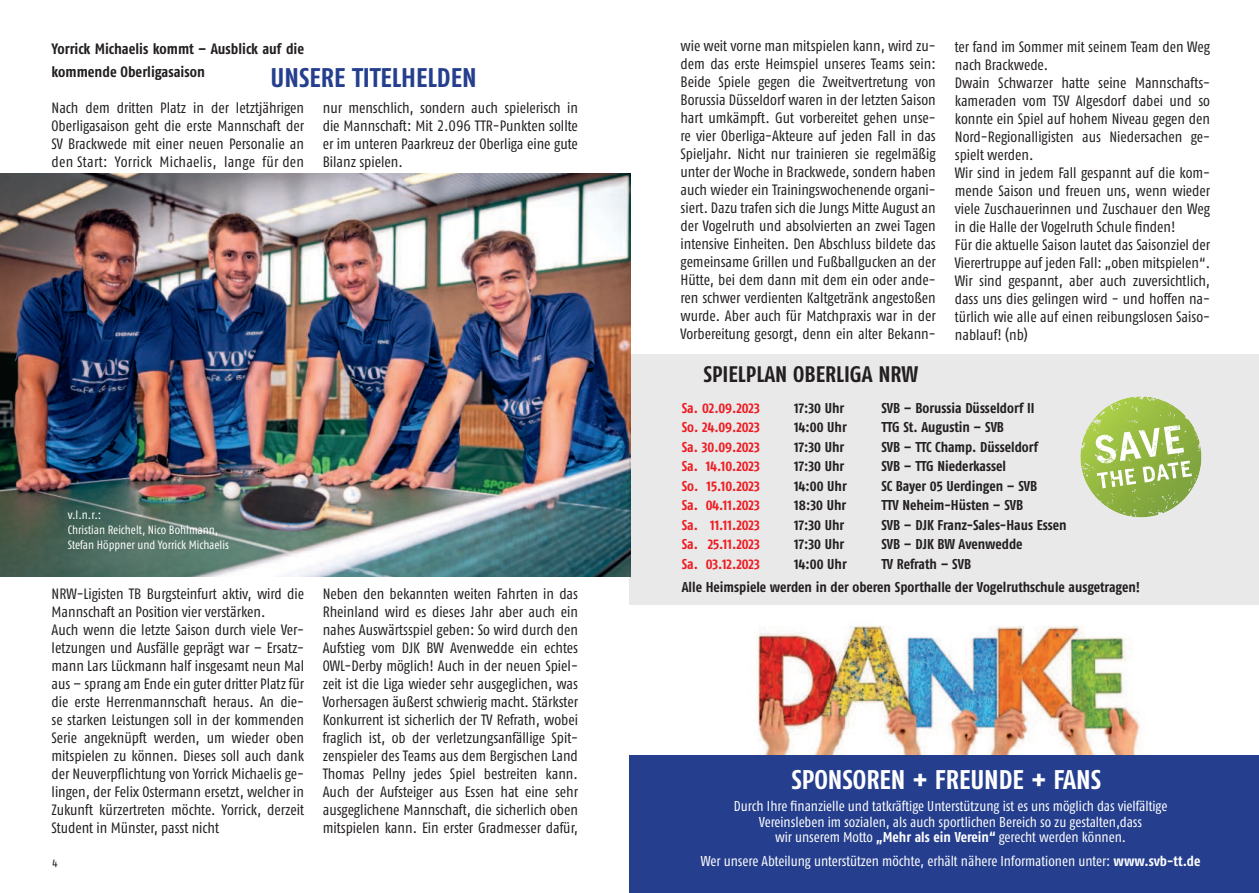
<style>
.page{position:relative;width:1259px;height:893px;background:#fff}
.page>*{position:absolute;margin:0;border:0;box-sizing:border-box;transform-origin:0 0}
.t1{font:27px "Fago Co Bold Lf";color:#fff}
.t2{font:700 27px "Fago Co";color:#253f8e}
.t3{font:22.5px "Fago Co Bold Lf";color:#231f20}
.t4{font:15px/18px "Fago Co Regular Tf";color:#231f20;text-align:justify}
.t5{font:15px/22.5px "Fago Co Bold Lf";color:#231f20}
.t6{font:14.25px "Fago Co Bold Lf";color:#231f20}
.t7{font:14.25px/15.8px "Fago Co Regular Lf";color:#fff;text-align:center}
.t8{font:14.25px "Fago Co Bold Lf";color:#ee1d23}
.t9{font:12px/15px "Fago Co Regular Lf";color:#fff}
.t10{font:11.25px "Fago Co Regular Lf";color:#231f20}
.s1{font-family:"Fago Co Bold Lf"}
</style>
<div class="page">
<img style="left:0;top:174px;width:630px;height:402px">
<div style="left:629px;top:355px;width:629px;height:250px;background:#e9e9e9"></div>
<img style="left:758px;top:625px;width:383px;height:130px">
<div style="left:629px;top:755px;width:630px;height:138px;background:#253f8e"></div>
<svg style="left:1103px;top:396px;width:37px;height:14px"></svg>
<svg style="left:1095px;top:425px;width:97px;height:63px;background:#b0c977"></svg>
<p class="t5" style="left:52px;top:38px;width:254px">Yorrick Michaelis kommt – Ausblick auf die kommende Oberligasaison</p>
<p class="t4" style="left:52px;top:99px;width:254px">Nach dem dritten Platz in der letztjährigen Oberligasaison geht die erste Mannschaft der SV Brackwede mit einer neuen Personalie an den Start: Yorrick Michaelis, lange für den</p>
<h1 class="t2" style="left:271px;top:62px;width:207px">UNSERE TITELHELDEN</h1>
<p class="t4" style="left:323px;top:99px;width:257px">nur menschlich, sondern auch spielerisch in die Mannschaft: Mit 2.096 TTR-Punkten sollte er im unteren Paarkreuz der Oberliga eine gute Bilanz spielen.</p>
<p class="t9" style="left:68px;top:508px;width:163px">v.l.n.r.:<br>Christian Reichelt, Nico Bohlmann,<br>Stefan Höppner und Yorrick Michaelis</p>
<p class="t4" style="left:52px;top:585px;width:254px;text-align:left">NRW-Ligisten TB Burgsteinfurt aktiv, wird die Mannschaft an Position vier verstärken.<br>Auch wenn die letzte Saison durch viele Ver&shy;letzungen und Ausfälle geprägt war – Ersatz&shy;mann Lars Lückmann half insgesamt neun Mal aus – sprang am Ende ein guter dritter Platz für die erste Herrenmannschaft heraus. An die&shy;se starken Leistungen soll in der kommenden Serie angeknüpft werden, um wieder oben mitspielen zu können. Dieses soll auch dank der Neuverpflichtung von Yorrick Michaelis ge&shy;lingen, der Felix Ostermann ersetzt, welcher in Zukunft kürzertreten möchte. Yorrick, derzeit Student in Münster, passt nicht</p>
<p class="t10" style="left:53px;top:858px;width:7px">4</p>
<p class="t4" style="left:323px;top:585px;width:257px">Neben den bekannten weiten Fahrten in das Rheinland wird es dieses Jahr aber auch ein nahes Auswärtsspiel geben: So wird durch den Aufstieg vom DJK BW Avenwedde ein echtes OWL-Derby möglich! Auch in der neuen Spiel&shy;zeit ist die Liga wieder sehr ausgeglichen, was Vorhersagen äußerst schwierig macht. Stärkster Konkurrent ist sicherlich der TV Refrath, wobei fraglich ist, ob der verletzungsanfällige Spit&shy;zenspieler des Teams aus dem Bergischen Land Thomas Pellny jedes Spiel bestreiten kann.<br>Auch der Aufsteiger aus Essen hat eine sehr ausgeglichene Mannschaft, die sicherlich oben mitspielen kann. Ein erster Gradmesser dafür,</p>
<p class="t4" style="left:680px;top:37px;width:257px">wie weit vorne man mitspielen kann, wird zu&shy;dem das erste Heimspiel unseres Teams sein:<br>Beide Spiele gegen die Zweitvertretung von Borussia Düsseldorf waren in der letzten Saison hart umkämpft. Gut vorbereitet gehen unse&shy;re vier Oberliga-Akteure auf jeden Fall in das Spieljahr. Nicht nur trainieren sie regelmäßig unter der Woche in Brackwede, sondern haben auch wieder ein Trainingswochenende organi&shy;siert. Dazu trafen sich die Jungs Mitte August an der Vogelruth und absolvierten an zwei Tagen intensive Einheiten. Den Abschluss bildete das gemeinsame Grillen und Fußballgucken an der Hütte, bei dem dann mit dem ein oder ande&shy;ren schwer verdienten Kaltgetränk angestoßen wurde. Aber auch für Matchpraxis war in der Vorbereitung gesorgt, denn ein alter Bekann-</p>
<p class="t4" style="left:955px;top:38px;width:257px;text-align:left">ter fand im Sommer mit seinem Team den Weg nach Brackwede.<br>Dwain Schwarzer hatte seine Mannschafts&shy;kameraden vom TSV Algesdorf dabei und so konnte ein Spiel auf hohem Niveau gegen den Nord-Regionalligisten aus Niedersachen ge&shy;spielt werden.<br>Wir sind in jedem Fall gespannt auf die kom&shy;mende Saison und freuen uns, wenn wieder viele Zuschauerinnen und Zuschauer den Weg in die Halle der Vogelruth Schule finden!<br>Für die aktuelle Saison lautet das Saisonziel der Vierertruppe auf jeden Fall: „oben mitspielen“.<br>Wir sind gespannt, aber auch zuversichtlich, dass uns dies gelingen wird - und hoffen na&shy;türlich wie alle auf einen reibungslosen Saiso&shy;nablauf! (nb)</p>
<h2 class="t3" style="left:703px;top:363px;width:216px">SPIELPLAN OBERLIGA NRW</h2>
<p class="t8" style="left:682px;top:401px;width:80px">Sa. 02.09.2023</p>
<p class="t6" style="left:794px;top:401px;width:52px">17:30 Uhr</p>
<p class="t6" style="left:881px;top:401px;width:155px">SVB – Borussia Düsseldorf II</p>
<p class="t8" style="left:682px;top:420px;width:80px">So. 24.09.2023</p>
<p class="t6" style="left:794px;top:420px;width:54px">14:00 Uhr</p>
<p class="t6" style="left:881px;top:420px;width:124px">TTG St. Augustin – SVB</p>
<p class="t8" style="left:682px;top:440px;width:80px">Sa. 30.09.2023</p>
<p class="t6" style="left:794px;top:440px;width:52px">17:30 Uhr</p>
<p class="t6" style="left:881px;top:440px;width:158px">SVB – TTC Champ. Düsseldorf</p>
<p class="t8" style="left:682px;top:459px;width:80px">Sa. 14.10.2023</p>
<p class="t6" style="left:794px;top:459px;width:52px">17:30 Uhr</p>
<p class="t6" style="left:881px;top:459px;width:126px">SVB – TTG Niederkassel</p>
<p class="t8" style="left:682px;top:479px;width:80px">So. 15.10.2023</p>
<p class="t6" style="left:794px;top:479px;width:54px">14:00 Uhr</p>
<p class="t6" style="left:881px;top:479px;width:157px">SC Bayer 05 Uerdingen – SVB</p>
<p class="t8" style="left:682px;top:498px;width:80px">Sa. 04.11.2023</p>
<p class="t6" style="left:794px;top:498px;width:53px">18:30 Uhr</p>
<p class="t6" style="left:881px;top:498px;width:144px">TTV Neheim-Hüsten – SVB</p>
<p class="t8" style="left:682px;top:518px;width:80px">Sa. 11.11.2023</p>
<p class="t6" style="left:794px;top:518px;width:52px">17:30 Uhr</p>
<p class="t6" style="left:881px;top:518px;width:187px">SVB – DJK Franz-Sales-Haus Essen</p>
<p class="t8" style="left:682px;top:537px;width:80px">Sa. 25.11.2023</p>
<p class="t6" style="left:794px;top:537px;width:52px">17:30 Uhr</p>
<p class="t6" style="left:881px;top:537px;width:143px">SVB – DJK BW Avenwedde</p>
<p class="t8" style="left:682px;top:557px;width:80px">Sa. 03.12.2023</p>
<p class="t6" style="left:794px;top:557px;width:54px">14:00 Uhr</p>
<p class="t6" style="left:881px;top:557px;width:91px">TV Refrath – SVB</p>
<p class="t6" style="left:682px;top:580px;width:460px">Alle Heimspiele werden in der oberen Sporthalle der Vogelruthschule ausgetragen!</p>
<h1 class="t1" style="left:791px;top:766px;width:311px">SPONSOREN + FREUNDE + FANS</h1>
<p class="t7" style="left:734px;top:798px;width:435px">Durch Ihre finanzielle und tatkräftige Unterstützung ist es uns möglich das vielfältige<br>Vereinsleben im sozialen, als auch sportlichen Bereich so zu gestalten,dass<br>wir unserem Motto <span class="s1">„Mehr als ein Verein“</span> gerecht werden können.</p>
<p class="t7" style="left:701px;top:853px;width:501px">Wer unsere Abteilung unterstützen möchte, erhält nähere Informationen unter: <span class="s1">www.svb-tt.de</span></p>
</div>
